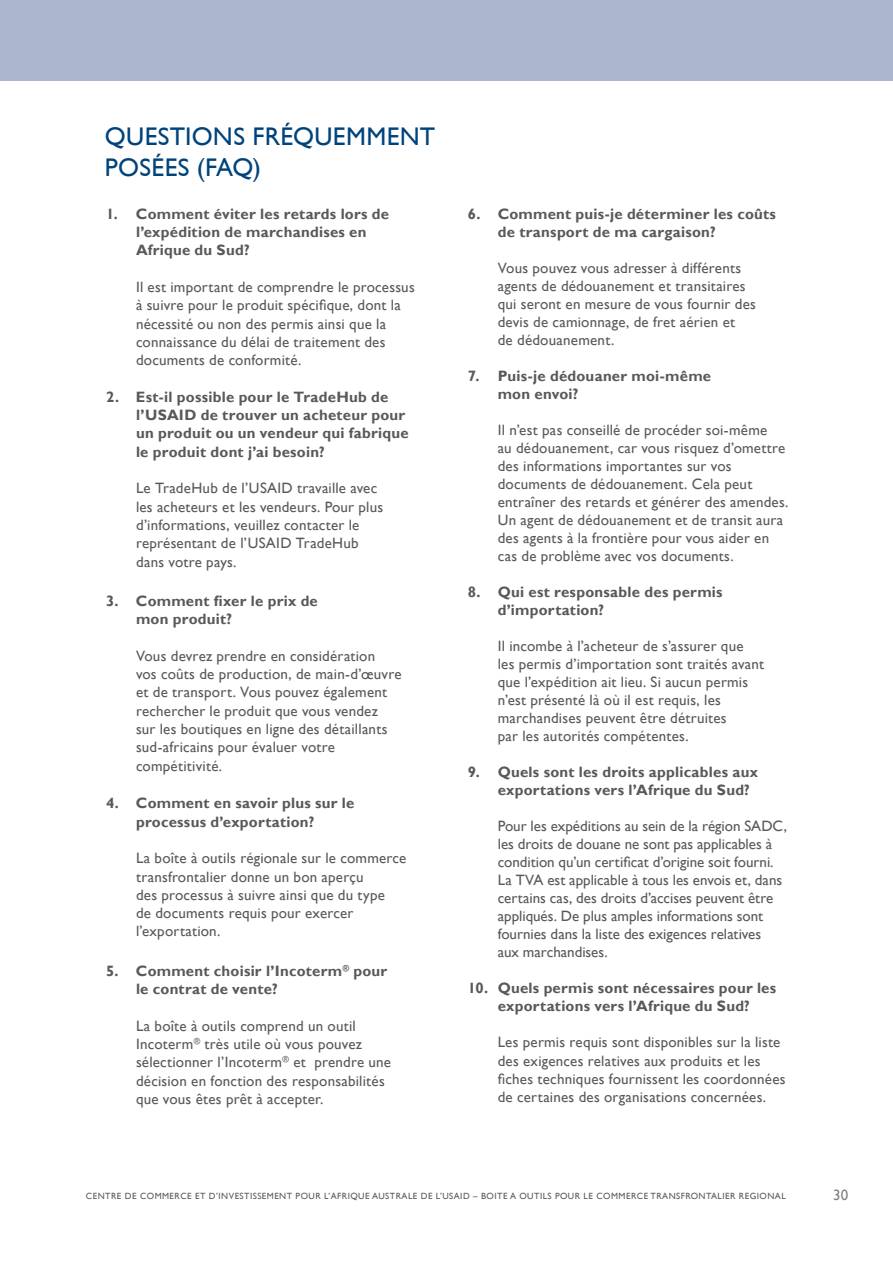
<style>
.page{position:relative;width:893px;height:1263px;background:#fff}
.page>*{position:absolute;margin:0;border:0;box-sizing:border-box;transform-origin:0 0}
.t1{font:25.5px/30.6px "Gill Sans";letter-spacing:.01em;color:#00437b}
.t2{font:15px/18.3px "Gill Sans";letter-spacing:.015em;color:#58595b}
.t3{font:700 15px/18.3px "Gill Sans";letter-spacing:.015em;color:#58595b}
.t4{font:15px "Gill Sans";color:#808285}
.t5{font:9px "Gill Sans";letter-spacing:.05em;color:#58595b}
</style>
<div class="page">
<div style="left:0;top:0;width:893px;height:80px;background:#acb6cf"></div>
<h1 class="t1" style="left:105px;top:121px;width:332px">QUESTIONS FRÉQUEMMENT<br>POSÉES (FAQ)</h1>
<p class="t3" style="left:136px;top:205px;width:255px;text-indent:-30px">1. Comment éviter les retards lors de l’expédition de marchandises en<br>Afrique du Sud?</p>
<p class="t2" style="left:136px;top:278px;width:280px">Il est important de comprendre le processus à suivre pour le produit spécifique, dont la nécessité ou non des permis ainsi que la connaissance du délai de traitement des documents de conformité.</p>
<p class="t3" style="left:136px;top:388px;width:274px;text-indent:-30px">2. Est-il possible pour le TradeHub de l’USAID de trouver un acheteur pour un produit ou un vendeur qui fabrique le produit dont j’ai besoin?</p>
<p class="t2" style="left:136px;top:479px;width:249px">Le TradeHub de l’USAID travaille avec les acheteurs et les vendeurs. Pour plus d’informations, veuillez contacter le représentant de l’USAID TradeHub dans votre pays.</p>
<p class="t3" style="left:136px;top:592px;width:183px;text-indent:-30px">3. Comment fixer le prix de mon produit?</p>
<p class="t2" style="left:136px;top:647px;width:267px">Vous devrez prendre en considération<br>vos coûts de production, de main-d’œuvre et de transport. Vous pouvez également rechercher le produit que vous vendez<br>sur les boutiques en ligne des détaillants sud-africains pour évaluer votre compétitivité.</p>
<p class="t3" style="left:136px;top:794px;width:220px;text-indent:-30px">4. Comment en savoir plus sur le processus d’exportation?</p>
<p class="t2" style="left:136px;top:849px;width:272px">La boîte à outils régionale sur le commerce transfrontalier donne un bon aperçu<br>des processus à suivre ainsi que du type<br>de documents requis pour exercer l’exportation.</p>
<p class="t3" style="left:136px;top:962px;width:253px;text-indent:-30px">5. Comment choisir l’Incoterm<sup>®</sup> pour le contrat de vente?</p>
<p class="t2" style="left:136px;top:1017px;width:257px">La boîte à outils comprend un outil Incoterm<sup>®</sup> très utile où vous pouvez sélectionner l’Incoterm<sup>®</sup> et prendre une décision en fonction des responsabilités que vous êtes prêt à accepter.</p>
<p class="t3" style="left:498px;top:205px;width:280px;text-indent:-30px">6. Comment puis-je déterminer les coûts de transport de ma cargaison?</p>
<p class="t2" style="left:498px;top:259px;width:260px">Vous pouvez vous adresser à différents agents de dédouanement et transitaires qui seront en mesure de vous fournir des devis de camionnage, de fret aérien et<br>de dédouanement.</p>
<p class="t3" style="left:498px;top:367px;width:215px;text-indent:-30px">7. Puis-je dédouaner moi-même mon envoi?</p>
<p class="t2" style="left:498px;top:421px;width:292px">Il n’est pas conseillé de procéder soi-même<br>au dédouanement, car vous risquez d’omettre des informations importantes sur vos documents de dédouanement. Cela peut entraîner des retards et générer des amendes.<br>Un agent de dédouanement et de transit aura des agents à la frontière pour vous aider en cas de problème avec vos documents.</p>
<p class="t3" style="left:498px;top:583px;width:226px;text-indent:-30px">8. Qui est responsable des permis d’importation?</p>
<p class="t2" style="left:498px;top:637px;width:268px">Il incombe à l’acheteur de s’assurer que<br>les permis d’importation sont traités avant que l’expédition ait lieu. Si aucun permis n’est présenté là où il est requis, les marchandises peuvent être détruites<br>par les autorités compétentes.</p>
<p class="t3" style="left:498px;top:763px;width:262px;text-indent:-30px">9. Quels sont les droits applicables aux exportations vers l’Afrique du Sud?</p>
<p class="t2" style="left:498px;top:817px;width:291px">Pour les expéditions au sein de la région SADC, les droits de douane ne sont pas applicables à condition qu’un certificat d’origine soit fourni.<br>La TVA est applicable à tous les envois et, dans certains cas, des droits d’accises peuvent être appliqués. De plus amples informations sont fournies dans la liste des exigences relatives<br>aux marchandises.</p>
<p class="t3" style="left:468px;top:979px;width:310px;text-align:center">10. Quels permis sont nécessaires pour les exportations vers l’Afrique du Sud?</p>
<p class="t2" style="left:498px;top:1033px;width:289px">Les permis requis sont disponibles sur la liste des exigences relatives aux produits et les fiches techniques fournissent les coordonnées de certaines des organisations concernées.</p>
<p class="t5" style="left:86px;top:1190px;width:701px">CENTRE DE COMMERCE ET D’INVESTISSEMENT POUR L’AFRIQUE AUSTRALE DE L’USAID – BOITE A OUTILS POUR LE COMMERCE TRANSFRONTALIER REGIONAL</p>
<p class="t4" style="left:833px;top:1186px;width:17px">30</p>
</div>
